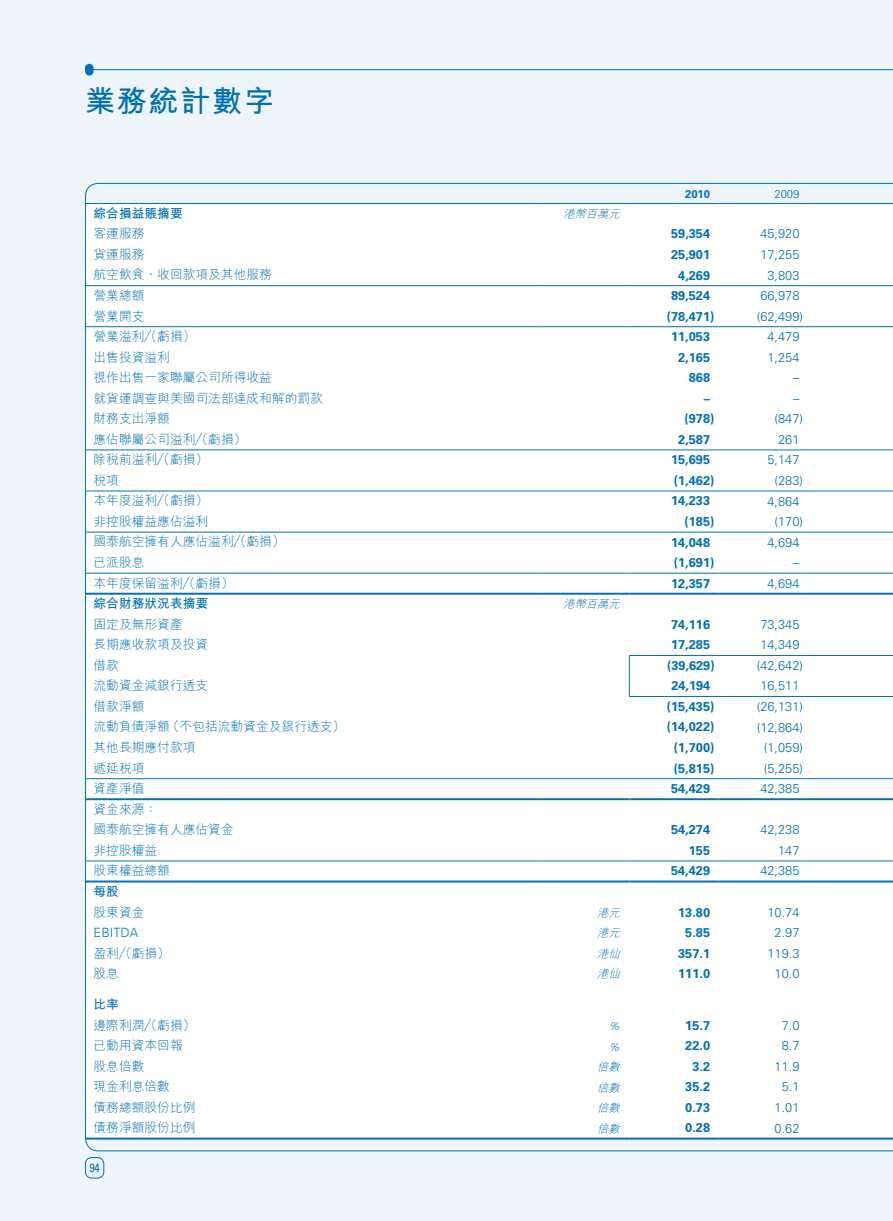
<style>
.page{position:relative;width:893px;height:1221px;background:#fff}
.page>*{position:absolute;margin:0;border:0;box-sizing:border-box;transform-origin:0 0}
.t1{font:700 30px "M Hei HK";letter-spacing:.06em;color:#0070b2}
.t2{font:300 12.75px/20.5px "M Hei HK";color:#0070b2}
.t3{font:700 12.75px "Univers";color:#0070b2}
.t4{font:300 12.75px "Univers";color:#0070b2}
.t5{font:700 12.75px "M Hei HK";color:#0070b2}
.t6{font:condensed 12px "Univers";color:#0070b2}
.t7{font:italic 300 11.25px "M Hei HK";color:#0070b2}
.t8{font:700 11.25px "Univers";color:#0070b2}
.t9{font:300 11.25px "Univers";color:#0070b2}
.t10{font:italic 300 11.25px "Univers";color:#0070b2}
</style>
<div class="page">
<div style="left:0;top:0;width:893px;height:1220px;background:#edf5fa"></div>
<hr style="left:88px;top:69px;width:805px;height:1px;background:#0070b2">
<div style="left:85px;top:64px;width:9px;height:11px;background:#0070b2;border-radius:4px"></div>
<div style="left:85px;top:1156px;width:19px;height:22px;border:1px solid #0070b2;border-radius:6px"></div>
<div style="left:85px;top:183px;width:808px;height:968px;background:#fff"></div>
<h1 class="t1" style="left:85px;top:79px;width:190px">業務統計數字</h1>
<p class="t8" style="left:685px;top:187px;width:27px">2010</p>
<p class="t9" style="left:774px;top:187px;width:27px">2009</p>
<p class="t5" style="left:94px;top:204px;width:91px">綜合損益賬摘要</p>
<p class="t7" style="left:563px;top:206px;width:62px">港幣百萬元</p>
<p class="t2" style="left:94px;top:223px;width:52px">客運服務</p>
<p class="t3" style="left:671px;top:226px;width:40px">59,354</p>
<p class="t4" style="left:760px;top:226px;width:40px">45,920</p>
<p class="t2" style="left:94px;top:243px;width:52px">貨運服務</p>
<p class="t3" style="left:671px;top:247px;width:40px">25,901</p>
<p class="t4" style="left:760px;top:247px;width:40px">17,255</p>
<p class="t2" style="left:94px;top:264px;width:180px">航空飲食、收回款項及其他服務</p>
<p class="t3" style="left:678px;top:267px;width:33px">4,269</p>
<p class="t4" style="left:767px;top:267px;width:33px">3,803</p>
<p class="t2" style="left:94px;top:284px;width:52px">營業總額</p>
<p class="t3" style="left:671px;top:288px;width:40px">89,524</p>
<p class="t4" style="left:760px;top:288px;width:40px">66,978</p>
<p class="t2" style="left:94px;top:305px;width:52px">營業開支</p>
<p class="t3" style="left:667px;top:308px;width:49px">(78,471)</p>
<p class="t4" style="left:757px;top:308px;width:48px">(62,499)</p>
<p class="t2" style="left:94px;top:325px;width:103px">營業溢利／（虧損）</p>
<p class="t3" style="left:671px;top:329px;width:40px">11,053</p>
<p class="t4" style="left:767px;top:329px;width:33px">4,479</p>
<p class="t2" style="left:94px;top:346px;width:78px">出售投資溢利</p>
<p class="t3" style="left:678px;top:349px;width:33px">2,165</p>
<p class="t4" style="left:767px;top:349px;width:33px">1,254</p>
<p class="t2" style="left:94px;top:367px;width:180px">視作出售一家聯屬公司所得收益</p>
<p class="t3" style="left:689px;top:370px;width:23px">868</p>
<p class="t4" style="left:793px;top:370px;width:8px">–</p>
<p class="t2" style="left:94px;top:387px;width:231px">就貨運調查與美國司法部達成和解的罰款</p>
<p class="t3" style="left:704px;top:391px;width:8px">–</p>
<p class="t4" style="left:793px;top:390px;width:8px">–</p>
<p class="t2" style="left:94px;top:408px;width:78px">財務支出淨額</p>
<p class="t3" style="left:685px;top:411px;width:31px">(978)</p>
<p class="t4" style="left:775px;top:411px;width:30px">(847)</p>
<p class="t2" style="left:94px;top:428px;width:154px">應佔聯屬公司溢利／（虧損）</p>
<p class="t3" style="left:678px;top:432px;width:33px">2,587</p>
<p class="t4" style="left:778px;top:431px;width:23px">261</p>
<p class="t2" style="left:94px;top:449px;width:116px">除稅前溢利／（虧損）</p>
<p class="t3" style="left:671px;top:452px;width:40px">15,695</p>
<p class="t4" style="left:767px;top:452px;width:33px">5,147</p>
<p class="t2" style="left:94px;top:469px;width:27px">稅項</p>
<p class="t3" style="left:674px;top:473px;width:42px">(1,462)</p>
<p class="t4" style="left:775px;top:472px;width:30px">(283)</p>
<p class="t2" style="left:94px;top:490px;width:116px">本年度溢利／（虧損）</p>
<p class="t3" style="left:671px;top:493px;width:40px">14,233</p>
<p class="t4" style="left:767px;top:493px;width:33px">4,864</p>
<p class="t2" style="left:94px;top:510px;width:116px">非控股權益應佔溢利</p>
<p class="t3" style="left:685px;top:514px;width:31px">(185)</p>
<p class="t4" style="left:775px;top:514px;width:30px">(170)</p>
<p class="t2" style="left:94px;top:531px;width:193px">國泰航空擁有人應佔溢利／（虧損）</p>
<p class="t3" style="left:671px;top:534px;width:40px">14,048</p>
<p class="t4" style="left:767px;top:534px;width:33px">4,694</p>
<p class="t2" style="left:94px;top:551px;width:52px">已派股息</p>
<p class="t3" style="left:674px;top:555px;width:42px">(1,691)</p>
<p class="t4" style="left:793px;top:555px;width:8px">–</p>
<p class="t2" style="left:94px;top:572px;width:142px">本年度保留溢利／（虧損）</p>
<p class="t3" style="left:671px;top:575px;width:40px">12,357</p>
<p class="t4" style="left:767px;top:575px;width:33px">4,694</p>
<p class="t5" style="left:94px;top:594px;width:116px">綜合財務狀況表摘要</p>
<p class="t7" style="left:563px;top:596px;width:62px">港幣百萬元</p>
<p class="t2" style="left:94px;top:613px;width:91px">固定及無形資產</p>
<p class="t3" style="left:671px;top:616px;width:40px">74,116</p>
<p class="t4" style="left:760px;top:616px;width:40px">73,345</p>
<p class="t2" style="left:94px;top:633px;width:116px">長期應收款項及投資</p>
<p class="t3" style="left:671px;top:637px;width:40px">17,285</p>
<p class="t4" style="left:760px;top:637px;width:40px">14,349</p>
<p class="t2" style="left:94px;top:654px;width:27px">借款</p>
<p class="t3" style="left:667px;top:658px;width:49px">(39,629)</p>
<p class="t4" style="left:757px;top:657px;width:48px">(42,642)</p>
<p class="t2" style="left:94px;top:675px;width:116px">流動資金減銀行透支</p>
<p class="t3" style="left:671px;top:678px;width:40px">24,194</p>
<p class="t4" style="left:760px;top:678px;width:40px">16,511</p>
<p class="t2" style="left:94px;top:695px;width:53px">借款淨額</p>
<p class="t3" style="left:667px;top:699px;width:49px">(15,435)</p>
<p class="t4" style="left:757px;top:698px;width:48px">(26,131)</p>
<p class="t2" style="left:94px;top:716px;width:253px">流動負債淨額（不包括流動資金及銀行透支）</p>
<p class="t3" style="left:667px;top:719px;width:49px">(14,022)</p>
<p class="t4" style="left:757px;top:719px;width:48px">(12,864)</p>
<p class="t2" style="left:94px;top:736px;width:103px">其他長期應付款項</p>
<p class="t3" style="left:674px;top:740px;width:42px">(1,700)</p>
<p class="t4" style="left:764px;top:739px;width:40px">(1,059)</p>
<p class="t2" style="left:94px;top:757px;width:52px">遞延稅項</p>
<p class="t3" style="left:674px;top:760px;width:42px">(5,815)</p>
<p class="t4" style="left:764px;top:760px;width:40px">(5,255)</p>
<p class="t2" style="left:94px;top:777px;width:52px">資產淨值</p>
<p class="t3" style="left:671px;top:781px;width:40px">54,429</p>
<p class="t4" style="left:760px;top:781px;width:40px">42,385</p>
<p class="t2" style="left:94px;top:798px;width:142px">資金來源：<br>國泰航空擁有人應佔資金</p>
<p class="t3" style="left:671px;top:822px;width:40px">54,274</p>
<p class="t4" style="left:760px;top:822px;width:40px">42,238</p>
<p class="t2" style="left:94px;top:839px;width:65px">非控股權益</p>
<p class="t3" style="left:689px;top:842px;width:23px">155</p>
<p class="t4" style="left:778px;top:842px;width:23px">147</p>
<p class="t2" style="left:94px;top:859px;width:78px">股東權益總額</p>
<p class="t3" style="left:671px;top:863px;width:40px">54,429</p>
<p class="t4" style="left:760px;top:863px;width:40px">42,385</p>
<p class="t5" style="left:94px;top:882px;width:27px">每股</p>
<p class="t2" style="left:94px;top:901px;width:53px">股東資金</p>
<p class="t7" style="left:597px;top:904px;width:28px">港元</p>
<p class="t3" style="left:678px;top:904px;width:33px">13.80</p>
<p class="t4" style="left:767px;top:904px;width:33px">10.74</p>
<p class="t4" style="left:94px;top:924px;width:46px">EBITDA</p>
<p class="t7" style="left:597px;top:925px;width:28px">港元</p>
<p class="t3" style="left:685px;top:925px;width:26px">5.85</p>
<p class="t4" style="left:775px;top:924px;width:26px">2.97</p>
<p class="t2" style="left:94px;top:942px;width:78px">盈利／（虧損）</p>
<p class="t7" style="left:597px;top:945px;width:28px">港仙</p>
<p class="t3" style="left:678px;top:945px;width:33px">357.1</p>
<p class="t4" style="left:767px;top:945px;width:33px">119.3</p>
<p class="t2" style="left:94px;top:962px;width:27px">股息</p>
<p class="t7" style="left:597px;top:966px;width:28px">港仙</p>
<p class="t3" style="left:678px;top:966px;width:33px">111.0</p>
<p class="t4" style="left:775px;top:966px;width:26px">10.0</p>
<p class="t5" style="left:94px;top:995px;width:27px">比率</p>
<p class="t2" style="left:94px;top:1014px;width:104px">邊際利潤／（虧損）</p>
<p class="t10" style="left:608px;top:1019px;width:16px">%</p>
<p class="t3" style="left:685px;top:1017px;width:26px">15.7</p>
<p class="t4" style="left:782px;top:1017px;width:19px">7.0</p>
<p class="t2" style="left:94px;top:1034px;width:91px">已動用資本回報</p>
<p class="t10" style="left:608px;top:1039px;width:16px">%</p>
<p class="t3" style="left:685px;top:1038px;width:26px">22.0</p>
<p class="t4" style="left:782px;top:1038px;width:19px">8.7</p>
<p class="t2" style="left:94px;top:1055px;width:52px">股息倍數</p>
<p class="t7" style="left:597px;top:1058px;width:28px">倍數</p>
<p class="t3" style="left:692px;top:1058px;width:19px">3.2</p>
<p class="t4" style="left:775px;top:1058px;width:26px">11.9</p>
<p class="t2" style="left:94px;top:1075px;width:78px">現金利息倍數</p>
<p class="t7" style="left:597px;top:1079px;width:28px">倍數</p>
<p class="t3" style="left:685px;top:1079px;width:26px">35.2</p>
<p class="t4" style="left:782px;top:1079px;width:19px">5.1</p>
<p class="t2" style="left:94px;top:1096px;width:103px">債務總額股份比例</p>
<p class="t7" style="left:597px;top:1099px;width:28px">倍數</p>
<p class="t3" style="left:685px;top:1099px;width:26px">0.73</p>
<p class="t4" style="left:775px;top:1099px;width:26px">1.01</p>
<p class="t2" style="left:94px;top:1116px;width:103px">債務淨額股份比例</p>
<p class="t7" style="left:597px;top:1120px;width:28px">倍數</p>
<p class="t3" style="left:685px;top:1120px;width:26px">0.28</p>
<p class="t4" style="left:775px;top:1120px;width:26px">0.62</p>
<p class="t6" style="left:89px;top:1160px;width:12px">94</p>
</div>
